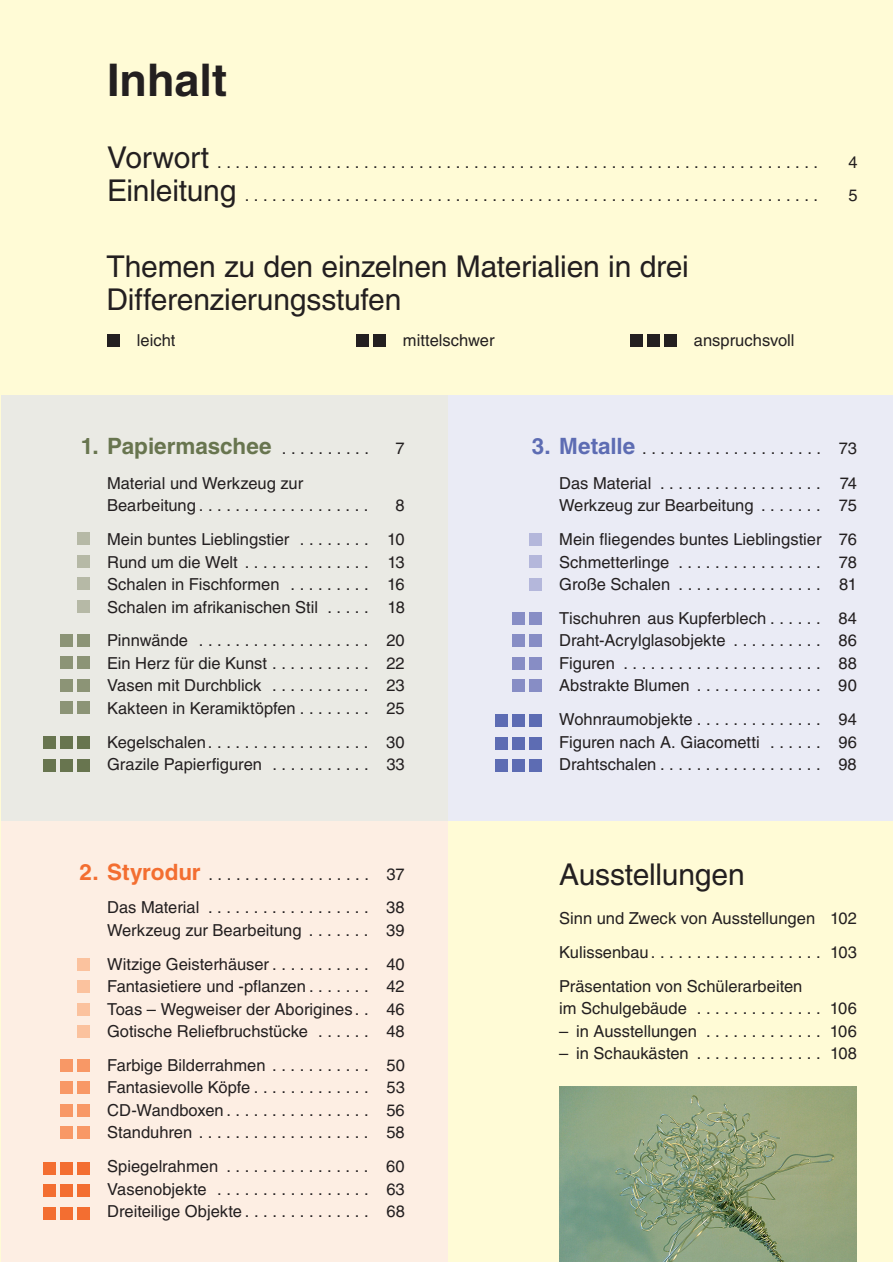
<style>
.page{position:relative;width:893px;height:1262px;background:#fff}
.page>*{position:absolute;margin:0;border:0;box-sizing:border-box;transform-origin:0 0}
.t1{font:700 45px "Helvetica LT Std";color:#231f20}
.t2{font:30px/33px "Helvetica LT Std";letter-spacing:-.005em;color:#231f20}
.t3{font:700 22.5px "Helvetica LT Std";color:#68754f}
.t4{font:16.5px/22.5px "Helvetica LT Std";color:#231f20;text-align:justify}
.s1{font-size:30px}
.s2{font-weight:400;font-size:16.5px;color:#231f20}
.s3{font-weight:700;font-size:22.5px;color:#f36e31}
.s4{font-weight:700;font-size:22.5px;color:#5d6cb3}
</style>
<div class="page">
<div style="left:1px;top:0;width:892px;height:1262px;background:#fffbd6"></div>
<div style="left:1px;top:821px;width:446px;height:441px;background:#fdeee3"></div>
<div style="left:447px;top:396px;width:446px;height:425px;background:#eaebf5"></div>
<div style="left:1px;top:396px;width:446px;height:425px;background:#eaeae4"></div>
<div style="left:630px;top:334px;width:13px;height:13px;background:#231f20"></div>
<div style="left:647px;top:334px;width:13px;height:13px;background:#231f20"></div>
<div style="left:664px;top:334px;width:13px;height:13px;background:#231f20"></div>
<div style="left:107px;top:334px;width:13px;height:13px;background:#231f20"></div>
<div style="left:356px;top:334px;width:13px;height:13px;background:#231f20"></div>
<div style="left:373px;top:334px;width:13px;height:13px;background:#231f20"></div>
<div style="left:529px;top:578px;width:13px;height:12px;background:#b4b7db"></div>
<div style="left:529px;top:555px;width:13px;height:13px;background:#b4b7db"></div>
<div style="left:529px;top:533px;width:13px;height:12px;background:#b4b7db"></div>
<div style="left:512px;top:679px;width:13px;height:13px;background:#878dc5"></div>
<div style="left:529px;top:679px;width:13px;height:13px;background:#878dc5"></div>
<div style="left:512px;top:656px;width:13px;height:13px;background:#878dc5"></div>
<div style="left:529px;top:656px;width:13px;height:13px;background:#878dc5"></div>
<div style="left:512px;top:634px;width:13px;height:13px;background:#878dc5"></div>
<div style="left:529px;top:634px;width:13px;height:13px;background:#878dc5"></div>
<div style="left:512px;top:611px;width:13px;height:13px;background:#878dc5"></div>
<div style="left:529px;top:611px;width:13px;height:13px;background:#878dc5"></div>
<div style="left:495px;top:737px;width:13px;height:12px;background:#5d6cb3"></div>
<div style="left:512px;top:737px;width:13px;height:12px;background:#5d6cb3"></div>
<div style="left:529px;top:737px;width:13px;height:12px;background:#5d6cb3"></div>
<div style="left:495px;top:714px;width:13px;height:13px;background:#5d6cb3"></div>
<div style="left:512px;top:714px;width:13px;height:13px;background:#5d6cb3"></div>
<div style="left:529px;top:714px;width:13px;height:13px;background:#5d6cb3"></div>
<div style="left:495px;top:759px;width:13px;height:13px;background:#5d6cb3"></div>
<div style="left:512px;top:759px;width:13px;height:13px;background:#5d6cb3"></div>
<div style="left:529px;top:759px;width:13px;height:13px;background:#5d6cb3"></div>
<div style="left:77px;top:1025px;width:13px;height:13px;background:#fbc29e"></div>
<div style="left:77px;top:1002px;width:13px;height:13px;background:#fbc29e"></div>
<div style="left:77px;top:980px;width:13px;height:13px;background:#fbc29e"></div>
<div style="left:77px;top:957px;width:13px;height:13px;background:#fbc29e"></div>
<div style="left:60px;top:1126px;width:13px;height:13px;background:#f89866"></div>
<div style="left:77px;top:1126px;width:13px;height:13px;background:#f89866"></div>
<div style="left:60px;top:1104px;width:13px;height:12px;background:#f89866"></div>
<div style="left:77px;top:1104px;width:13px;height:12px;background:#f89866"></div>
<div style="left:60px;top:1081px;width:13px;height:13px;background:#f89866"></div>
<div style="left:77px;top:1081px;width:13px;height:13px;background:#f89866"></div>
<div style="left:60px;top:1059px;width:13px;height:12px;background:#f89866"></div>
<div style="left:77px;top:1059px;width:13px;height:12px;background:#f89866"></div>
<div style="left:43px;top:1184px;width:13px;height:13px;background:#f36e31"></div>
<div style="left:60px;top:1184px;width:13px;height:13px;background:#f36e31"></div>
<div style="left:77px;top:1184px;width:13px;height:13px;background:#f36e31"></div>
<div style="left:43px;top:1161px;width:13px;height:13px;background:#f36e31"></div>
<div style="left:60px;top:1161px;width:13px;height:13px;background:#f36e31"></div>
<div style="left:77px;top:1161px;width:13px;height:13px;background:#f36e31"></div>
<div style="left:43px;top:1206px;width:13px;height:13px;background:#f36e31"></div>
<div style="left:60px;top:1206px;width:13px;height:13px;background:#f36e31"></div>
<div style="left:77px;top:1206px;width:13px;height:13px;background:#f36e31"></div>
<div style="left:77px;top:600px;width:13px;height:12px;background:#b6b9a6"></div>
<div style="left:77px;top:577px;width:13px;height:13px;background:#b6b9a6"></div>
<div style="left:77px;top:555px;width:13px;height:12px;background:#b6b9a6"></div>
<div style="left:77px;top:532px;width:13px;height:13px;background:#b6b9a6"></div>
<div style="left:60px;top:701px;width:13px;height:13px;background:#8c9476"></div>
<div style="left:77px;top:701px;width:13px;height:13px;background:#8c9476"></div>
<div style="left:60px;top:678px;width:13px;height:13px;background:#8c9476"></div>
<div style="left:77px;top:678px;width:13px;height:13px;background:#8c9476"></div>
<div style="left:60px;top:656px;width:13px;height:13px;background:#8c9476"></div>
<div style="left:77px;top:656px;width:13px;height:13px;background:#8c9476"></div>
<div style="left:60px;top:633px;width:13px;height:13px;background:#8c9476"></div>
<div style="left:77px;top:633px;width:13px;height:13px;background:#8c9476"></div>
<div style="left:43px;top:759px;width:13px;height:12px;background:#68754f"></div>
<div style="left:60px;top:759px;width:13px;height:12px;background:#68754f"></div>
<div style="left:77px;top:759px;width:13px;height:12px;background:#68754f"></div>
<div style="left:43px;top:736px;width:13px;height:13px;background:#68754f"></div>
<div style="left:60px;top:736px;width:13px;height:13px;background:#68754f"></div>
<div style="left:77px;top:736px;width:13px;height:13px;background:#68754f"></div>
<img style="left:559px;top:1086px;width:298px;height:176px">
<h1 class="t1" style="left:107px;top:63px;width:122px">Inhalt</h1>
<p class="t4" style="left:107px;top:153px;width:712px"><span class="s1">Vorwort</span> . . . . . . . . . . . . . . . . . . . . . . . . . . . . . . . . . . . . . . . . . . . . . . . . . . . . . . . . . . . . . . . . . .</p>
<p class="t4" style="left:848px;top:153px;width:11px">4</p>
<p class="t4" style="left:107px;top:186px;width:712px"><span class="s1">Einleitung</span> . . . . . . . . . . . . . . . . . . . . . . . . . . . . . . . . . . . . . . . . . . . . . . . . . . . . . . . . . . . . . . .</p>
<p class="t4" style="left:848px;top:186px;width:11px">5</p>
<h2 class="t2" style="left:106px;top:252px;width:584px">Themen zu den einzelnen Materialien in drei<br>Differenzierungsstufen</h2>
<p class="t4" style="left:137px;top:330px;width:40px">leicht</p>
<p class="t4" style="left:403px;top:330px;width:93px">mittelschwer</p>
<p class="t4" style="left:694px;top:330px;width:102px">anspruchsvoll</p>
<h3 class="t3" style="left:81px;top:437px;width:290px">1. Papiermaschee <span class="s2">. . . . . . . . . .</span></h3>
<p class="t4" style="left:396px;top:439px;width:11px">7</p>
<p class="t4" style="left:107px;top:473px;width:263px">Material und Werkzeug zur<br>Bearbeitung . . . . . . . . . . . . . . . . . . .</p>
<p class="t4" style="left:107px;top:490px;width:299px;line-height:33.8px;text-align:right">8<br>Mein buntes Lieblingstier . . . . . . . . 10</p>
<p class="t4" style="left:107px;top:552px;width:299px">Rund um die Welt . . . . . . . . . . . . . . 13<br>Schalen in Fischformen . . . . . . . . . 16<br>Schalen im afrikanischen Stil . . . . . 18</p>
<p class="t4" style="left:107px;top:630px;width:299px">Pinnwände . . . . . . . . . . . . . . . . . . . 20<br>Ein Herz für die Kunst . . . . . . . . . . . 22<br>Vasen mit Durchblick . . . . . . . . . . . 23<br>Kakteen in Keramiktöpfen . . . . . . . . 25</p>
<p class="t4" style="left:107px;top:732px;width:299px">Kegelschalen . . . . . . . . . . . . . . . . . . 30<br>Grazile Papierfiguren . . . . . . . . . . . 33</p>
<p class="t4" style="left:79px;top:864px;width:327px"><span class="s3">2. Styrodur</span> . . . . . . . . . . . . . . . . . . 37</p>
<p class="t4" style="left:107px;top:897px;width:299px">Das Material . . . . . . . . . . . . . . . . . . 38<br>Werkzeug zur Bearbeitung . . . . . . . 39</p>
<p class="t4" style="left:107px;top:954px;width:299px">Witzige Geisterhäuser . . . . . . . . . . . 40<br>Fantasietiere und -pflanzen . . . . . . . 42<br>Toas – Wegweiser der Aborigines . . 46<br>Gotische Reliefbruchstücke . . . . . . 48</p>
<p class="t4" style="left:107px;top:1055px;width:299px">Farbige Bilderrahmen . . . . . . . . . . . 50<br>Fantasievolle Köpfe . . . . . . . . . . . . . 53<br>CD-Wandboxen . . . . . . . . . . . . . . . . 56<br>Standuhren . . . . . . . . . . . . . . . . . . . 58</p>
<p class="t4" style="left:107px;top:1156px;width:299px">Spiegelrahmen . . . . . . . . . . . . . . . . 60<br>Vasenobjekte . . . . . . . . . . . . . . . . . 63<br>Dreiteilige Objekte . . . . . . . . . . . . . . 68</p>
<p class="t4" style="left:532px;top:439px;width:327px"><span class="s4">3. Metalle</span> . . . . . . . . . . . . . . . . . . . . 73</p>
<p class="t4" style="left:559px;top:473px;width:299px">Das Material . . . . . . . . . . . . . . . . . . 74<br>Werkzeug zur Bearbeitung . . . . . . . 75</p>
<p class="t4" style="left:559px;top:529px;width:299px">Mein fliegendes buntes Lieblingstier 76<br>Schmetterlinge . . . . . . . . . . . . . . . . 78<br>Große Schalen . . . . . . . . . . . . . . . . 81</p>
<p class="t4" style="left:559px;top:608px;width:299px">Tischuhren aus Kupferblech . . . . . . 84<br>Draht-Acrylglasobjekte . . . . . . . . . . 86<br>Figuren . . . . . . . . . . . . . . . . . . . . . . 88<br>Abstrakte Blumen . . . . . . . . . . . . . . 90</p>
<p class="t4" style="left:559px;top:709px;width:299px">Wohnraumobjekte . . . . . . . . . . . . . . 94<br>Figuren nach A. Giacometti . . . . . . 96<br>Drahtschalen . . . . . . . . . . . . . . . . . . 98</p>
<h2 class="t2" style="left:559px;top:860px;width:187px">Ausstellungen</h2>
<p class="t4" style="left:559px;top:903px;width:299px;line-height:33.8px">Sinn und Zweck von Ausstellungen 102<br>Kulissenbau . . . . . . . . . . . . . . . . . . . 103<br>Präsentation von Schülerarbeiten</p>
<p class="t4" style="left:559px;top:998px;width:299px">im Schulgebäude . . . . . . . . . . . . . . 106</p>
<p class="t4" style="left:559px;top:1021px;width:299px">– in Ausstellungen . . . . . . . . . . . . . 106</p>
<p class="t4" style="left:559px;top:1043px;width:299px">– in Schaukästen . . . . . . . . . . . . . . 108</p>
</div>
